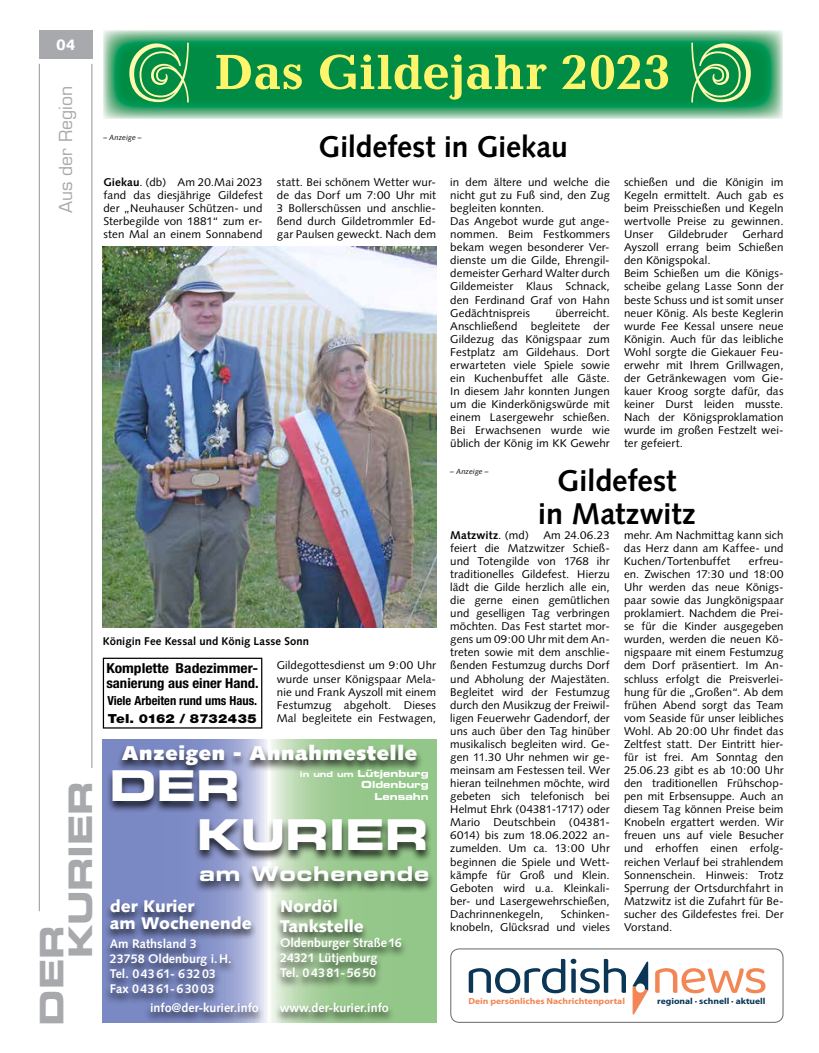
<style>
.page{position:relative;width:819px;height:1053px;background:#fff}
.page>*{position:absolute;margin:0;border:0;box-sizing:border-box;transform-origin:0 0}
.t1{font:700 50px "Candida Std";letter-spacing:-.01em;color:#fff56d}
.t2{font:42.5px/48.6px "Eurostile LT Std Bold Ex 2";letter-spacing:-.01em;color:#fff}
.t3{font:32.5px/28.9px "Eurostile LT Std Bold Ex 2";letter-spacing:-.01em;color:#a7a9ac}
.t4{font:700 30px/32.5px "Syntax LT Std";letter-spacing:-.005em;color:#000;text-align:center}
.t5{font:20.25px "Eurostile LT Std Bold Ex 2";letter-spacing:.04em;color:#fff}
.t6{font:900 20px "Syntax LT Std";letter-spacing:.04em;color:#fff}
.t7{font:17.5px "Eurostile LT Std";letter-spacing:-.005em;color:#a7a9ac}
.t8{font:900 16.88px/19.4px "Syntax LT Std";color:#fff}
.t9{font:900 15px "Syntax LT Std";color:#fff}
.t10{font:700 condensed 13.75px/15px "Helvetica Neue";color:#000;scale:1.13 1}
.t11{font:700 12.5px/15px "Syntax LT Std";color:#fff}
.t12{font:700 condensed 12.5px/17.5px "Helvetica Neue";color:#000}
.t13{font:11.25px/13px "Syntax";letter-spacing:.005em;color:#000;text-align:justify}
.t14{font:700 11.25px "Syntax LT Std";letter-spacing:.01em;color:#000}
.t15{font:700 11.25px "Syntax";letter-spacing:.015em;color:#000}
.t16{font:9.75px/11.6px "Eurostile LT Std Bold Ex 2";color:#fff;text-align:right}
.t17{font:700 8.75px "Myriad Pro";color:#f28654;scale:1.1 1}
.t18{font:700 8.75px "Myriad Pro";color:#0b3656;scale:1.1 1}
.t19{font:italic 7.5px "Syntax LT Std";letter-spacing:.01em;color:#000}
.s1{font-weight:700}
.s2{font-weight:900;font-stretch:normal}
.s3{font-size:8.12px}
.s4{font-weight:400}
</style>
<div class="page">
<hr style="left:39px;top:64px;width:1px;height:847px;background:#939598">
<hr style="left:92px;top:64px;width:1px;height:703px;background:#939598">
<div style="left:39px;top:30px;width:53px;height:29px;background:#a7a9ac"></div>
<svg style="left:103px;top:739px;width:333px;height:283px;background:#99b7af"></svg>
<div style="left:274px;top:898px;width:133px;height:90px;background:#000;opacity:.75"></div>
<div style="left:116px;top:743px;width:307px;height:34px;background:#000;opacity:.75"></div>
<div style="left:104px;top:898px;width:153px;height:106px;background:#000;opacity:.75"></div>
<div style="left:144px;top:1001px;width:250px;height:21px;background:#000;opacity:.75"></div>
<div style="left:106px;top:769px;width:326px;height:93px;background:#000;opacity:.75"></div>
<div style="left:194px;top:864px;width:241px;height:29px;background:#000;opacity:.75"></div>
<img style="left:103px;top:30px;width:679px;height:89px">
<svg style="left:129px;top:43px;width:60px;height:60px;background:#49ab63"></svg>
<svg style="left:691px;top:43px;width:59px;height:60px;background:#4aac63"></svg>
<img style="left:103px;top:246px;width:333px;height:381px">
<div style="left:450px;top:948px;width:333px;height:74px;border:1px solid #6d6e71;border-radius:9px"></div>
<svg style="left:468px;top:958px;width:158px;height:35px"></svg>
<svg style="left:655px;top:968px;width:110px;height:25px"></svg>
<svg style="left:632px;top:961px;width:16px;height:53px"></svg>
<div style="left:103px;top:657px;width:159px;height:71px;border:1px solid #000"></div>
<p class="t9" style="left:56px;top:36px;width:21px">04</p>
<p class="t7" style="left:55px;top:213px;width:128px;rotate:-90deg">Aus der Region</p>
<p class="t3" style="left:37px;top:958px;width:179px;text-indent:-67px;rotate:-90deg">DER<br>KURIER</p>
<p class="t19" style="left:103px;top:133px;width:40px">– Anzeige –</p>
<p class="t1" style="left:215px;top:43px;width:458px">Das Gildejahr 2023</p>
<p class="t4" style="left:318px;top:131px;width:251px">Gildefest in Giekau</p>
<p class="t13" style="left:103px;top:175px;width:161px"><span class="s1">Giekau</span>. (db) Am 20.Mai 2023 fand das diesjährige Gildefest der „Neuhauser Schützen- und Sterbegilde von 1881“ zum er&shy;sten Mal an einem Sonnabend</p>
<p class="t13" style="left:277px;top:175px;width:161px">statt. Bei schönem Wetter wur&shy;de das Dorf um 7:00 Uhr mit 3 Bollerschüssen und anschlie&shy;ßend durch Gildetrommler Ed&shy;gar Paulsen geweckt. Nach dem</p>
<p class="t14" style="left:103px;top:634px;width:208px">Königin Fee Kessal und König Lasse Sonn</p>
<p class="t10" style="left:106px;top:660px;width:136px">Komplette Badezimmer&shy;sanierung aus einer Hand.</p>
<p class="t12" style="left:108px;top:691px;width:151px">Viele Arbeiten rund ums Haus.<br><span class="s2">Tel. 0162 / 8732435</span></p>
<p class="t13" style="left:277px;top:659px;width:161px">Gildegottesdienst um 9:00 Uhr wurde unser Königspaar Mela&shy;nie und Frank Ayszoll mit einem Festumzug abgeholt. Dieses Mal begleitete ein Festwagen,</p>
<p class="t6" style="left:122px;top:741px;width:297px">Anzeigen - Annahmestelle</p>
<p class="t16" style="left:300px;top:767px;width:130px"><span class="s3">in und um</span> Lütjenburg<br>Oldenburg<br>Lensahn</p>
<p class="t2" style="left:197px;top:760px;width:233px;text-indent:-88px">Der<br>Kurier</p>
<p class="t5" style="left:199px;top:859px;width:231px">am Wochenende</p>
<p class="t8" style="left:110px;top:898px;width:143px;line-height:16.9px">der Kurier<br>am Wochenende</p>
<p class="t11" style="left:110px;top:935px;width:123px">Am Rathsland 3<br>23758 Oldenburg i. H.<br>Tel. 0 43 61- 6 32 03<br>Fax 0 43 61- 6 30 03</p>
<p class="t11" style="left:150px;top:1000px;width:110px">info@der-kurier.info</p>
<p class="t11" style="left:280px;top:1000px;width:111px">www.der-kurier.info</p>
<p class="t8" style="left:280px;top:896px;width:85px">Nordöl<br>Tankstelle</p>
<p class="t11" style="left:280px;top:934px;width:123px">Oldenburger Straße 16<br>24321 Lütjenburg<br>Tel. 0 43 81- 56 50</p>
<p class="t13" style="left:624px;top:175px;width:161px">schießen und die Königin im Kegeln ermittelt. Auch gab es beim Preisschießen und Kegeln wertvolle Preise zu gewinnen.<br>Unser</p>
<p class="t13" style="left:450px;top:175px;width:161px;text-align:left">in dem ältere und welche die nicht gut zu Fuß sind, den Zug begleiten konnten.<br>Das Angebot wurde gut ange&shy;nommen. Beim Festkommers bekam wegen besonderer Ver&shy;dienste um die Gilde, Ehrengil&shy;demeister Gerhard Walter durch<br>Gildemeister Klaus Schnack, den Ferdinand Graf von Hahn<br>Gedächtnispreis</p>
<p class="t13" style="left:624px;top:228px;width:161px;text-align:left;text-indent:118px">Gerhard<br>Ayszoll errang beim Schießen den Königspokal.<br>Beim Schießen um die Königs&shy;scheibe gelang Lasse Sonn der beste Schuss und ist somit unser neuer König. Als beste Keglerin wurde Fee Kessal unsere neue<br>Königin. Auch für das leibliche<br>Wohl sorgte die Giekauer Feu&shy;erwehr mit Ihrem Grillwagen, der Getränkewagen vom Gie&shy;kauer Kroog sorgte dafür, das keiner Durst leiden musste.<br>Nach der Königsproklamation wurde im großen Festzelt wei&shy;ter gefeiert.</p>
<p class="t4" style="left:538px;top:465px;width:159px">Gildefest<br>in Matzwitz</p>
<p class="t13" style="left:668px;top:228px;width:61px">Gildebruder</p>
<p class="t13" style="left:450px;top:306px;width:161px;text-indent:105px">überreicht.<br>Anschließend begleitete der Gildezug das Königspaar zum Festplatz am Gildehaus. Dort erwarteten viele Spiele sowie ein Kuchenbuffet alle Gäste.<br>In diesem Jahr konnten Jungen um die Kinderkönigswürde mit einem Lasergewehr schießen.<br>Bei Erwachsenen wurde wie üblich der König im KK Gewehr</p>
<p class="t19" style="left:450px;top:467px;width:40px">– Anzeige –</p>
<p class="t15" style="left:450px;top:528px;width:80px">Matzwitz<span class="s4">. (md)</span></p>
<p class="t13" style="left:450px;top:528px;width:161px;text-indent:93px">Am 24.06.23 feiert die Matzwitzer Schieß&shy;und Totengilde von 1768 ihr traditionelles Gildefest. Hierzu lädt die Gilde herzlich alle ein, die gerne einen gemütlichen und geselligen Tag verbringen möchten. Das Fest startet mor&shy;gens um 09:00 Uhr mit dem An&shy;treten sowie mit dem anschlie&shy;ßenden Festumzug durchs Dorf und Abholung der Majestäten.<br>Begleitet wird der Festumzug durch den Musikzug der Freiwil&shy;ligen Feuerwehr Gadendorf, der uns auch über den Tag hinüber musikalisch begleiten wird. Ge&shy;gen 11.30 Uhr nehmen wir ge&shy;meinsam am Festessen teil. Wer hieran teilnehmen möchte, wird gebeten sich telefonisch bei Helmut Ehrk (04381-1717) oder Mario Deutschbein (04381- 6014) bis zum 18.06.2022 an&shy;zumelden. Um ca. 13:00 Uhr beginnen die Spiele und Wett&shy;kämpfe für Groß und Klein.<br>Geboten wird u.a. Kleinkali&shy;ber- und Lasergewehrschießen, Dachrinnenkegeln,</p>
<p class="t13" style="left:450px;top:907px;width:161px;text-align:right">Schinken-<br>knobeln, Glücksrad und vieles</p>
<p class="t13" style="left:624px;top:528px;width:161px">mehr. Am Nachmittag kann sich das Herz dann am Kaffee- und Kuchen/Tortenbuffet</p>
<p class="t13" style="left:624px;top:554px;width:161px;text-indent:125px">erfreu&shy;en. Zwischen 17:30 und 18:00<br>Uhr werden das neue Königs&shy;paar sowie das Jungkönigspaar proklamiert. Nachdem die Prei&shy;se für die Kinder ausgegeben wurden, werden die neuen Kö&shy;nigspaare mit einem Festumzug dem Dorf präsentiert. Im An&shy;schluss erfolgt die Preisverlei&shy;hung für die „Großen“. Ab dem frühen Abend sorgt das Team vom Seaside für unser leibliches Wohl. Ab 20:00 Uhr findet das Zeltfest statt. Der Eintritt hier&shy;für ist frei. Am Sonntag den 25.06.23 gibt es ab 10:00 Uhr den traditionellen Frühschop&shy;pen mit Erbsensuppe. Auch an diesem Tag können Preise beim Knobeln ergattert werden. Wir freuen uns auf viele Besucher und erhoffen einen erfolg&shy;reichen Verlauf bei strahlendem Sonnenschein. Hinweis: Trotz Sperrung der Ortsdurchfahrt in Matzwitz ist die Zufahrt für Be&shy;sucher des Gildefestes frei. Der Vorstand.</p>
<p class="t17" style="left:468px;top:996px;width:144px">Dein persönliches Nachrichtenportal</p>
<p class="t18" style="left:657px;top:996px;width:100px">regional · schnell · aktuell</p>
</div>
